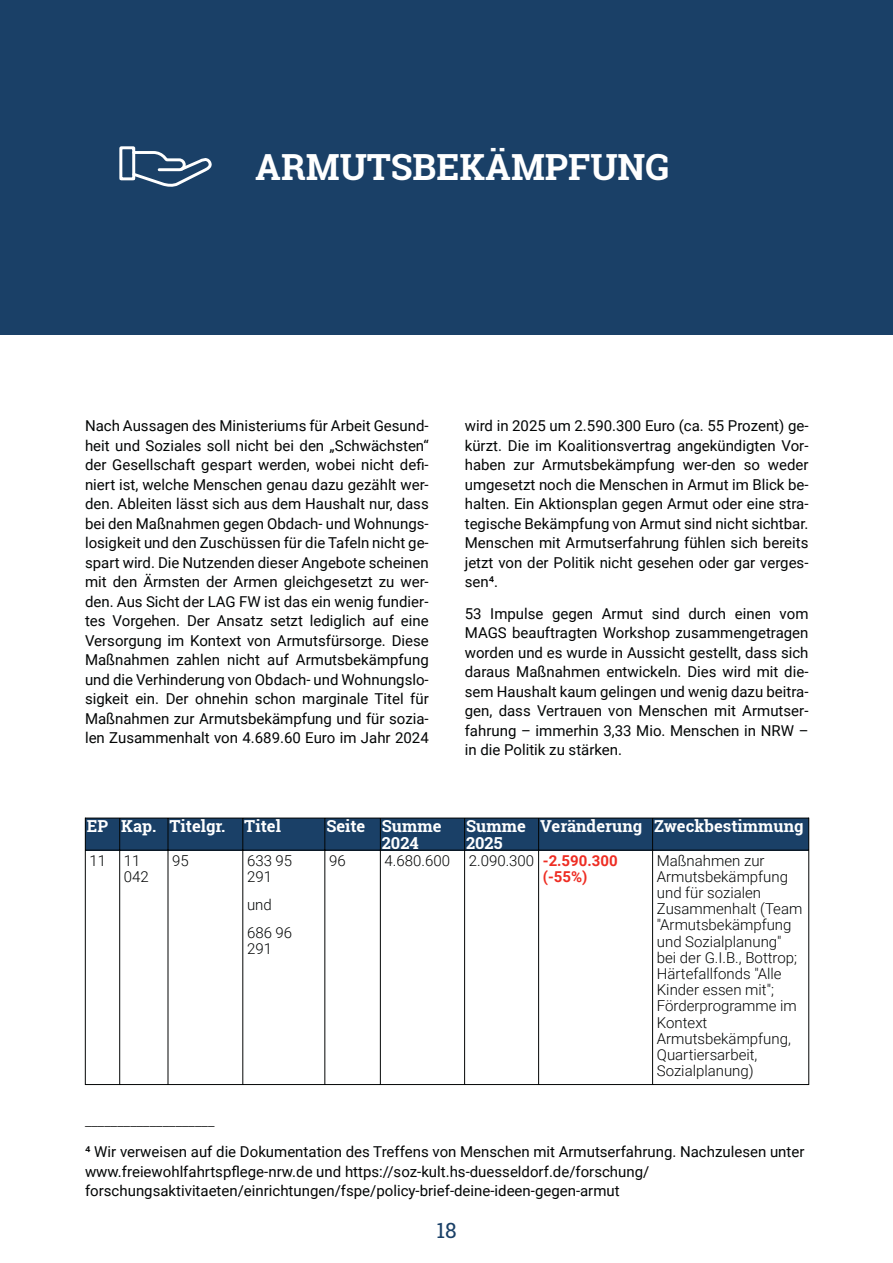
<style>
.page{position:relative;width:893px;height:1263px;background:#fff}
.page>*{position:absolute;margin:0;border:0;box-sizing:border-box;transform-origin:0 0}
.t1{font:700 36px "Roboto Slab";color:#fff}
.t2{font:21px "Roboto Slab";color:#1a4067}
.t3{font:700 16.5px/16.5px "Roboto Slab";color:#fff}
.t4{font:15px/19.5px "Roboto";color:#030505;text-align:justify}
.t5{font:300 15px/16.2px "Roboto";color:#030505}
.t6{font:700 15px/16.2px "Roboto";color:#ee2d23}
.s1{font-weight:300;color:#030505}
</style>
<div class="page">
<div style="left:0;top:0;width:893px;height:335px;background:#1a4067"></div>
<svg style="left:130px;top:150px;width:82px;height:37px"></svg>
<div style="left:119px;top:146px;width:16px;height:34px;border:3px solid #fff"></div>
<div style="left:85px;top:818px;width:724px;height:32px;background:#1a4067"></div>
<hr style="left:85px;top:818px;width:1px;height:267px;background:#030505">
<hr style="left:808px;top:818px;width:1px;height:267px;background:#030505">
<hr style="left:119px;top:818px;width:1px;height:266px;background:#030505">
<hr style="left:168px;top:818px;width:1px;height:266px;background:#030505">
<hr style="left:242px;top:818px;width:1px;height:266px;background:#030505">
<hr style="left:324px;top:818px;width:1px;height:266px;background:#030505">
<hr style="left:380px;top:818px;width:1px;height:266px;background:#030505">
<hr style="left:464px;top:818px;width:1px;height:266px;background:#030505">
<hr style="left:538px;top:818px;width:1px;height:266px;background:#030505">
<hr style="left:652px;top:818px;width:1px;height:266px;background:#030505">
<hr style="left:85px;top:818px;width:724px;height:1px;background:#030505">
<hr style="left:85px;top:850px;width:724px;height:1px;background:#030505">
<hr style="left:85px;top:1084px;width:724px;height:1px;background:#030505">
<h1 class="t1" style="left:255px;top:142px;width:416px">ARMUTSBEKÄMPFUNG</h1>
<p class="t4" style="left:85px;top:418px;width:345px">Nach Aussagen des Ministeriums für Arbeit Gesund‐ heit und Soziales soll nicht bei den „Schwächsten“ der Gesellschaft gespart werden, wobei nicht defi‐ niert ist, welche Menschen genau dazu gezählt wer‐ den. Ableiten lässt sich aus dem Haushalt nur, dass bei den Maßnahmen gegen Obdach- und Wohnungs‐ losigkeit und den Zuschüssen für die Tafeln nicht ge&shy;spart wird. Die Nutzenden dieser Angebote scheinen mit den Ärmsten der Armen gleichgesetzt zu wer‐ den. Aus Sicht der LAG FW ist das ein wenig fundier‐ tes Vorgehen. Der Ansatz setzt lediglich auf eine Versorgung im Kontext von Armutsfürsorge. Diese Maßnahmen zahlen nicht auf Armutsbekämpfung und die Verhinderung von Obdach- und Wohnungslo‐ sigkeit ein. Der ohnehin schon marginale Titel für Maßnahmen zur Armutsbekämpfung und für sozia‐ len Zusammenhalt von 4.689.60 Euro im Jahr 2024</p>
<p class="t4" style="left:465px;top:418px;width:345px">wird in 2025 um 2.590.300 Euro (ca. 55 Prozent) ge‐ kürzt. Die im Koalitionsvertrag angekündigten Vor‐ haben zur Armutsbekämpfung wer-den so weder umgesetzt noch die Menschen in Armut im Blick be‐ halten. Ein Aktionsplan gegen Armut oder eine stra‐ tegische Bekämpfung von Armut sind nicht sichtbar.<br>Menschen mit Armutserfahrung fühlen sich bereits jetzt von der Politik nicht gesehen oder gar verges‐ sen⁴.</p>
<p class="t4" style="left:465px;top:605px;width:345px">53 Impulse gegen Armut sind durch einen vom MAGS beauftragten Workshop zusammengetragen worden und es wurde in Aussicht gestellt, dass sich daraus Maßnahmen entwickeln. Dies wird mit die‐ sem Haushalt kaum gelingen und wenig dazu beitra‐ gen, dass Vertrauen von Menschen mit Armutser‐ fahrung – immerhin 3,33 Mio. Menschen in NRW – in die Politik zu stärken.</p>
<p class="t3" style="left:87px;top:817px;width:196px">EP Kap. Titelgr. Titel</p>
<p class="t3" style="left:382px;top:817px;width:61px;text-indent:-56px">Seite Summe<br>2024</p>
<p class="t3" style="left:466px;top:817px;width:61px">Summe<br>2025</p>
<p class="t3" style="left:540px;top:817px;width:265px">Veränderung Zweckbestimmung</p>
<p class="t5" style="left:124px;top:854px;width:26px;text-indent:-34px">11 11<br>042</p>
<p class="t5" style="left:172px;top:854px;width:18px">95</p>
<p class="t5" style="left:247px;top:854px;width:47px">633 95<br>291</p>
<p class="t5" style="left:247px;top:892px;width:47px;line-height:28.2px">und<br>686 96</p>
<p class="t5" style="left:247px;top:942px;width:26px">291</p>
<p class="t5" style="left:329px;top:854px;width:18px">96</p>
<p class="t5" style="left:385px;top:854px;width:67px">4.680.600</p>
<p class="t6" style="left:543px;top:854px;width:76px;text-indent:-74px"><span class="s1">2.090.300</span> -2.590.300 (-55%)</p>
<p class="t5" style="left:657px;top:854px;width:147px">Maßnahmen zur<br>Armutsbekämpfung und für sozialen<br>Zusammenhalt (Team "Armutsbekämpfung und Sozialplanung" bei der G.I.B., Bottrop;<br>Härtefallfonds "Alle<br>Kinder essen mit";<br>Förderprogramme im<br>Kontext<br>Armutsbekämpfung,<br>Quartiersarbeit,<br>Sozialplanung)</p>
<p class="t5" style="left:85px;top:1114px;width:131px">____________________</p>
<p class="t4" style="left:85px;top:1144px;width:721px;text-align:left">⁴ Wir verweisen auf die Dokumentation des Treffens von Menschen mit Armutserfahrung. Nachzulesen unter www.freiewohlfahrtspflege-nrw.de und https://soz-kult.hs-duesseldorf.de/forschung/ forschungsaktivitaeten/einrichtungen/fspe/policy-brief-deine-ideen-gegen-armut</p>
<h2 class="t2" style="left:436px;top:1216px;width:22px">18</h2>
</div>
